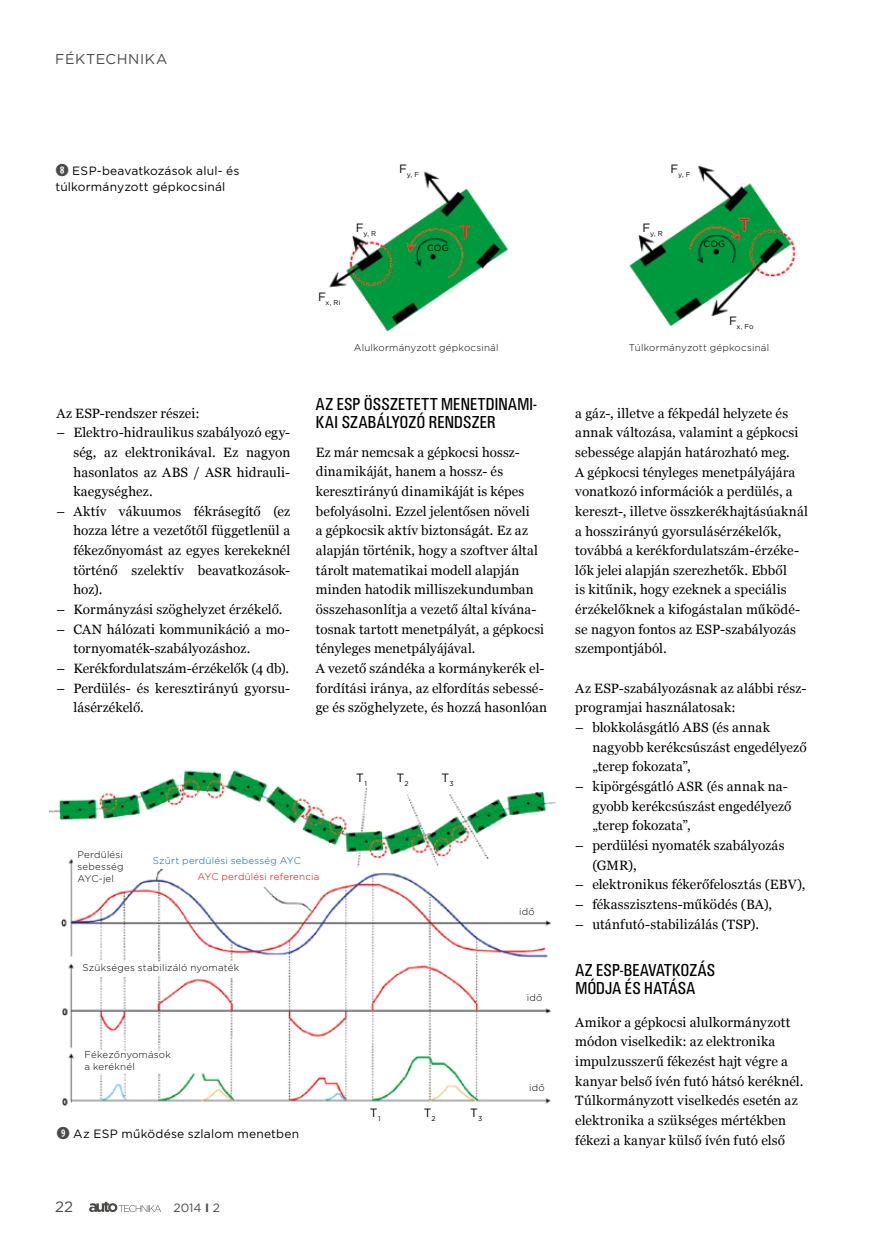
<style>
.page{position:relative;width:872px;height:1246px;background:#fff}
.page>*{position:absolute;margin:0;border:0;box-sizing:border-box;transform-origin:0 0}
.t1{font:18px/18px "U001 Con";letter-spacing:.015em;color:#000}
.t2{font:15px "Gotham";color:#4a4a49}
.t3{font:14.25px "Gotham";letter-spacing:.04em;color:#4a4a49}
.t4{font:13.5px/19.6px "Georgia";letter-spacing:.01em;color:#000}
.t5{font:12px/16.5px "Gotham";letter-spacing:.015em;color:#000}
.t6{font:12px "Gotham";color:#4a4a49}
.t7{font:300 9.75px/11.7px "Gotham";letter-spacing:.025em;color:#000}
.t8{font:300 9.75px/16.6px "Gotham";letter-spacing:.025em;color:#005da9}
.t9{font:9px "Gotham";letter-spacing:.025em;color:#000}
.t10{font:6.9px "Gotham";color:#000}
.s1{font-family:"Combi Numerals Ltd";font-size:16.5px;color:#4a4a49}
.s2{color:#c90c0f}
.s3{font-weight:700}
</style>
<div class="page">
<svg style="left:89px;top:1202px;width:72px;height:10px"></svg>
<img style="left:329px;top:165px;width:467px;height:167px">
<img style="left:50px;top:770px;width:505px;height:336px">
<p class="t3" style="left:55px;top:50px;width:114px">FÉKTECHNIKA</p>
<p class="t5" style="left:55px;top:162px;width:186px"><span class="s1">➑</span> ESP-beavatkozások alul- és túlkormányzott gépkocsinál</p>
<p class="t10" style="left:399px;top:170px;width:22px"><sup>F</sup>y, F</p>
<p class="t10" style="left:670px;top:170px;width:22px"><sup>F</sup>y, F</p>
<p class="t10" style="left:356px;top:229px;width:22px"><sup>F</sup>y, R</p>
<p class="t9" style="left:427px;top:242px;width:23px">COG</p>
<p class="t10" style="left:642px;top:229px;width:22px"><sup>F</sup>y, R</p>
<p class="t9" style="left:703px;top:238px;width:23px">COG</p>
<p class="t10" style="left:318px;top:298px;width:24px"><sup>F</sup>x, Ri</p>
<p class="t10" style="left:729px;top:322px;width:26px"><sup>F</sup>x, Fo</p>
<p class="t7" style="left:354px;top:342px;width:146px">Alulkormányzott gépkocsinál</p>
<p class="t7" style="left:629px;top:342px;width:142px">Túlkormányzott gépkocsinál</p>
<p class="t4" style="left:56px;top:402px;width:145px">Az ESP-rendszer részei:</p>
<p class="t4" style="left:73px;top:422px;width:218px;text-align:justify;text-indent:-17px">– Elektro-hidraulikus szabályozó egy&shy;ség, az elektronikával. Ez nagyon hasonlatos az ABS / ASR hidrauli&shy;kaegységhez.</p>
<p class="t4" style="left:73px;top:501px;width:218px;text-align:justify;text-indent:-17px">– Aktív vákuumos fékrásegítő (ez hozza létre a vezetőtől függetlenül a fékezőnyomást az egyes kerekeknél történő szelektív beavatkozások&shy;hoz).</p>
<p class="t4" style="left:56px;top:599px;width:227px">– Kormányzási szöghelyzet érzékelő.</p>
<p class="t4" style="left:73px;top:619px;width:218px;text-indent:-17px">– CAN hálózati kommunikáció a mo&shy;tornyomaték-szabályozáshoz.</p>
<p class="t4" style="left:56px;top:658px;width:234px">– Kerékfordulatszám-érzékelők (4 db).</p>
<p class="t4" style="left:73px;top:678px;width:218px;text-indent:-17px">– Perdülés- és keresztirányú gyorsu&shy;lásérzékelő.</p>
<p class="t1" style="left:316px;top:395px;width:222px">AZ ESP ÖSSZETETT MENETDINAMI-<br>KAI SZABÁLYOZÓ RENDSZER</p>
<p class="t4" style="left:316px;top:442px;width:233px">Ez már nemcsak a gépkocsi hossz&shy;dinamikáját, hanem a hossz- és keresztirányú dinamikáját is képes befolyásolni. Ezzel jelentősen növeli<br>a gépkocsik aktív biztonságát. Ez az alapján történik, hogy a szoftver által tárolt matematikai modell alapján minden hatodik milliszekundumban összehasonlítja a vezető által kívána&shy;tosnak tartott menetpályát, a gépkocsi tényleges menetpályájával.<br>A vezető szándéka a kormánykerék el&shy;fordítási iránya, az elfordítás sebessé&shy;ge és szöghelyzete, és hozzá hasonlóan</p>
<p class="t5" style="left:356px;top:769px;width:12px">T<sub>1</sub></p>
<p class="t5" style="left:396px;top:769px;width:14px">T<sub>2</sub></p>
<p class="t5" style="left:441px;top:769px;width:14px">T<sub>3</sub></p>
<p class="t7" style="left:77px;top:849px;width:48px;text-align:justify">Perdülési sebesség AYC-jel</p>
<p class="t8" style="left:197px;top:851px;width:123px;text-indent:-45px">Szűrt perdülési sebesség AYC<br><span class="s2">AYC perdülési referencia</span></p>
<p class="t7" style="left:83px;top:962px;width:158px">Szükséges stabilizáló nyomaték</p>
<p class="t7" style="left:85px;top:1048px;width:88px">Fékezőnyomások a keréknél</p>
<p class="t5" style="left:56px;top:1125px;width:244px"><span class="s1">➒</span> Az ESP működése szlalom menetben</p>
<p class="t2" style="left:55px;top:1197px;width:19px">22</p>
<p class="t6" style="left:173px;top:1200px;width:48px">2014 <span class="s3">I</span> 2</p>
<p class="t5" style="left:370px;top:1104px;width:12px">T<sub>1</sub></p>
<p class="t5" style="left:424px;top:1104px;width:14px">T<sub>2</sub></p>
<p class="t5" style="left:470px;top:1104px;width:14px">T<sub>3</sub></p>
<p class="t7" style="left:519px;top:905px;width:17px">idő</p>
<p class="t7" style="left:527px;top:991px;width:17px">idő</p>
<p class="t7" style="left:529px;top:1081px;width:17px">idő</p>
<p class="t4" style="left:575px;top:402px;width:234px">a gáz-, illetve a fékpedál helyzete és annak változása, valamint a gépkocsi sebessége alapján határozható meg.<br>A gépkocsi tényleges menetpályájára vonatkozó információk a perdülés, a kereszt-, illetve összkerékhajtásúaknál a hosszirányú gyorsulásérzékelők, továbbá a kerékfordulatszám-érzéke&shy;lők jelei alapján szerezhetők. Ebből<br>is kitűnik, hogy ezeknek a speciális érzékelőknek a kifogástalan működé&shy;se nagyon fontos az ESP-szabályozás szempontjából.</p>
<p class="t4" style="left:575px;top:678px;width:233px">Az ESP-szabályozásnak az alábbi rész&shy;programjai használatosak:</p>
<p class="t4" style="left:592px;top:717px;width:216px;text-indent:-17px">– blokkolásgátló ABS (és annak nagyobb kerékcsúszást engedélyező „terep fokozata”,</p>
<p class="t4" style="left:592px;top:776px;width:201px;text-indent:-17px">– kipörgésgátló ASR (és annak na&shy;gyobb kerékcsúszást engedélyező „terep fokozata”,</p>
<p class="t4" style="left:592px;top:835px;width:194px;text-indent:-17px">– perdülési nyomaték szabályozás (GMR),</p>
<p class="t4" style="left:575px;top:874px;width:232px">– elektronikus fékerőfelosztás (EBV),</p>
<p class="t4" style="left:575px;top:894px;width:198px">– fékasszisztens-működés (BA),</p>
<p class="t4" style="left:575px;top:914px;width:185px">– utánfutó-stabilizálás (TSP).</p>
<p class="t1" style="left:575px;top:961px;width:141px">AZ ESP-BEAVATKOZÁS<br>MÓDJA ÉS HATÁSA</p>
<p class="t4" style="left:575px;top:1012px;width:230px">Amikor a gépkocsi alulkormányzott módon viselkedik: az elektronika impulzusszerű fékezést hajt végre a kanyar belső ívén futó hátsó keréknél.<br>Túlkormányzott viselkedés esetén az elektronika a szükséges mértékben fékezi a kanyar külső ívén futó első</p>
</div>
